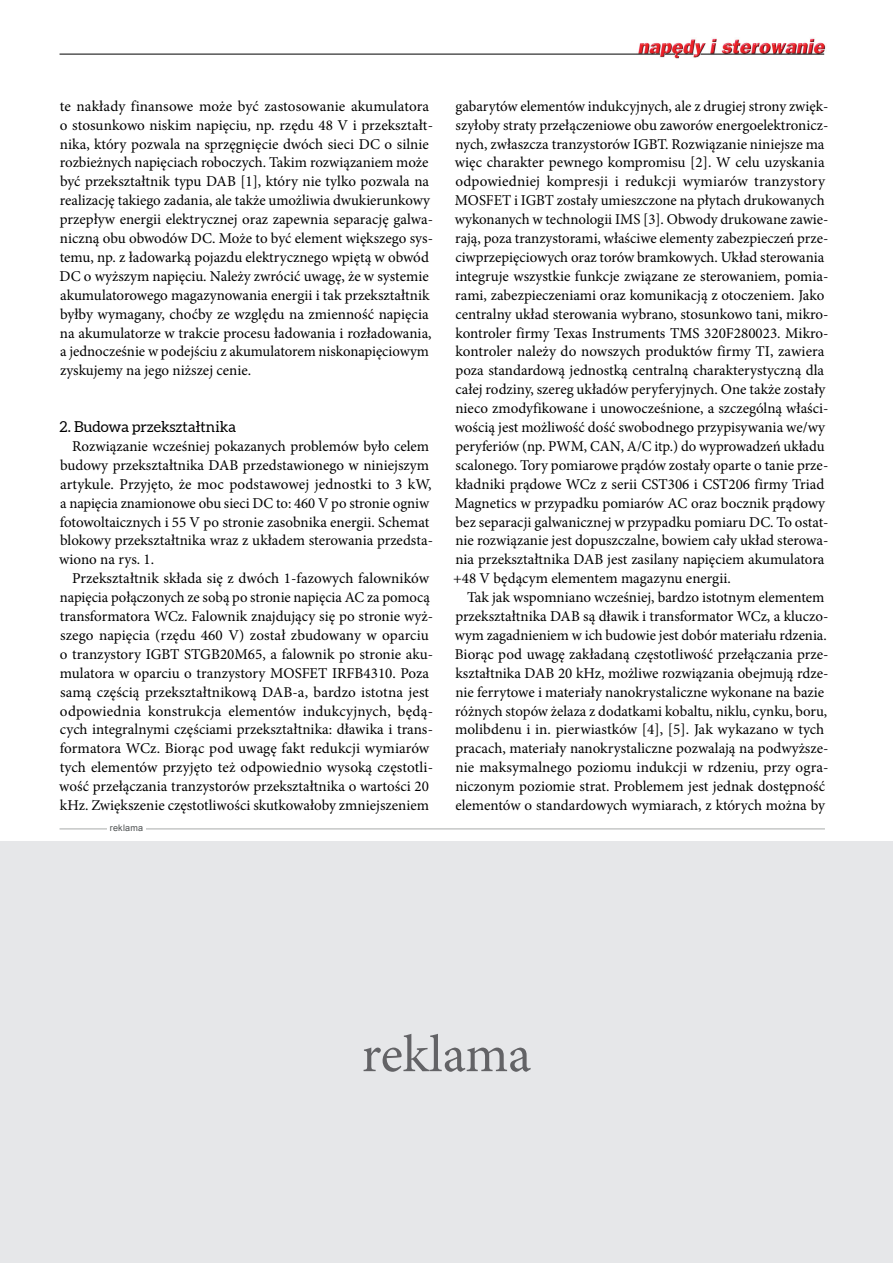
<style>
.page{position:relative;width:893px;height:1263px;background:#fff}
.page>*{position:absolute;margin:0;border:0;box-sizing:border-box;transform-origin:0 0}
.t1{font:52.5px "Minion Pro";letter-spacing:-.005em;color:#636366}
.t2{font:15px/18.9px "Minion Pro";color:#000001}
.t3{font:15px "Aleo";letter-spacing:-.005em;color:#000001}
.t4{font:9px "Arial";letter-spacing:.02em;color:#4f5253}
</style>
<div class="page">
<img style="left:636px;top:38px;width:190px;height:21px">
<hr style="left:60px;top:54px;width:600px;height:1px;background:#000001">
<svg style="left:665px;top:54px;width:28px;height:1px"></svg>
<hr style="left:700px;top:54px;width:124px;height:1px;background:#000001">
<hr style="left:60px;top:828px;width:765px;height:1px;background:#a8abaa">
<div style="left:107px;top:824px;width:39px;height:10px;background:#fff"></div>
<div style="left:0;top:841px;width:893px;height:422px;background:#e6e7e9"></div>
<p class="t2" style="left:59px;top:97px;width:375px">te nakłady finansowe może być zastosowanie akumulatora o stosunkowo niskim napięciu, np. rzędu 48 V i przekształt&shy;nika, który pozwala na sprzęgnięcie dwóch sieci DC o silnie rozbieżnych napięciach roboczych. Takim rozwiązaniem może być przekształtnik typu DAB [1], który nie tylko pozwala na realizację takiego zadania, ale także umożliwia dwukierunkowy przepływ energii elektrycznej oraz zapewnia separację galwa&shy;niczną obu obwodów DC. Może to być element większego sys&shy;temu, np. z ładowarką pojazdu elektrycznego wpiętą w obwód DC o wyższym napięciu. Należy zwrócić uwagę, że w systemie akumulatorowego magazynowania energii i tak przekształtnik byłby wymagany, choćby ze względu na zmienność napięcia na akumulatorze w trakcie procesu ładowania i rozładowania, a jednocześnie w podejściu z akumulatorem niskonapięciowym zyskujemy na jego niższej cenie.</p>
<p class="t3" style="left:59px;top:418px;width:178px">2. Budowa przekształtnika</p>
<p class="t2" style="left:59px;top:437px;width:375px;text-indent:13px">Rozwiązanie wcześniej pokazanych problemów było celem budowy przekształtnika DAB przedstawionego w niniejszym artykule. Przyjęto, że moc podstawowej jednostki to 3 kW, a napięcia znamionowe obu sieci DC to: 460 V po stronie ogniw fotowoltaicznych i 55 V po stronie zasobnika energii. Schemat blokowy przekształtnika wraz z układem sterowania przedsta&shy;wiono na rys. 1.</p>
<p class="t2" style="left:59px;top:569px;width:375px;text-align:center">Przekształtnik składa się z dwóch 1-fazowych falowników napięcia połączonych ze sobą po stronie napięcia AC za pomocą transformatora WCz. Falownik znajdujący się po stronie wyż&shy;szego napięcia (rzędu 460 V) został zbudowany w oparciu o tranzystory IGBT STGB20M65, a falownik po stronie aku&shy;mulatora w oparciu o tranzystory MOSFET IRFB4310. Poza samą częścią przekształtnikową DAB-a, bardzo istotna jest odpowiednia konstrukcja elementów indukcyjnych, będą&shy;cych integralnymi częściami przekształtnika: dławika i trans&shy;formatora WCz. Biorąc pod uwagę fakt redukcji wymiarów tych elementów przyjęto też odpowiednio wysoką częstotli&shy;wość przełączania tranzystorów przekształtnika o wartości 20 kHz. Zwiększenie częstotliwości skutkowałoby zmniejszeniem</p>
<p class="t4" style="left:110px;top:822px;width:35px">reklama</p>
<p class="t2" style="left:453px;top:97px;width:377px">gabarytów elementów indukcyjnych, ale z drugiej strony zwięk&shy;szyłoby straty przełączeniowe obu zaworów energoelektronicz&shy;nych, zwłaszcza tranzystorów IGBT. Rozwiązanie niniejsze ma więc charakter pewnego kompromisu [2]. W celu uzyskania odpowiedniej kompresji i redukcji wymiarów tranzystory MOSFET i IGBT zostały umieszczone na płytach drukowanych wykonanych w technologii IMS [3]. Obwody drukowane zawie&shy;rają, poza tranzystorami, właściwe elementy zabezpieczeń prze&shy;ciwprzepięciowych oraz torów bramkowych. Układ sterowania integruje wszystkie funkcje związane ze sterowaniem, pomia&shy;rami, zabezpieczeniami oraz komunikacją z otoczeniem. Jako centralny układ sterowania wybrano, stosunkowo tani, mikro&shy;kontroler firmy Texas Instruments TMS 320F280023. Mikro&shy;kontroler należy do nowszych produktów firmy TI, zawiera poza standardową jednostką centralną charakterystyczną dla całej rodziny, szereg układów peryferyjnych. One także zostały nieco zmodyfikowane i unowocześnione, a szczególną właści&shy;wością jest możliwość dość swobodnego przypisywania we/wy peryferiów (np. PWM, CAN, A/C itp.) do wyprowadzeń układu scalonego. Tory pomiarowe prądów zostały oparte o tanie prze&shy;kładniki prądowe WCz z serii CST306 i CST206 firmy Triad Magnetics w przypadku pomiarów AC oraz bocznik prądowy bez separacji galwanicznej w przypadku pomiaru DC. To ostat&shy;nie rozwiązanie jest dopuszczalne, bowiem cały układ sterowa&shy;nia przekształtnika DAB jest zasilany napięciem akumulatora +48 V będącym elementem magazynu energii.</p>
<p class="t2" style="left:455px;top:588px;width:375px;text-align:center">Tak jak wspomniano wcześniej, bardzo istotnym elementem przekształtnika DAB są dławik i transformator WCz, a kluczo&shy;wym zagadnieniem w ich budowie jest dobór materiału rdzenia.<br>Biorąc pod uwagę zakładaną częstotliwość przełączania prze&shy;kształtnika DAB 20 kHz, możliwe rozwiązania obejmują rdze&shy;nie ferrytowe i materiały nanokrystaliczne wykonane na bazie różnych stopów żelaza z dodatkami kobaltu, niklu, cynku, boru, molibdenu i in. pierwiastków [4], [5]. Jak wykazano w tych pracach, materiały nanokrystaliczne pozwalają na podwyższe&shy;nie maksymalnego poziomu indukcji w rdzeniu, przy ogra&shy;niczonym poziomie strat. Problemem jest jednak dostępność elementów o standardowych wymiarach, z których można by</p>
<h1 class="t1" style="left:362px;top:1019px;width:171px">reklama</h1>
</div>
